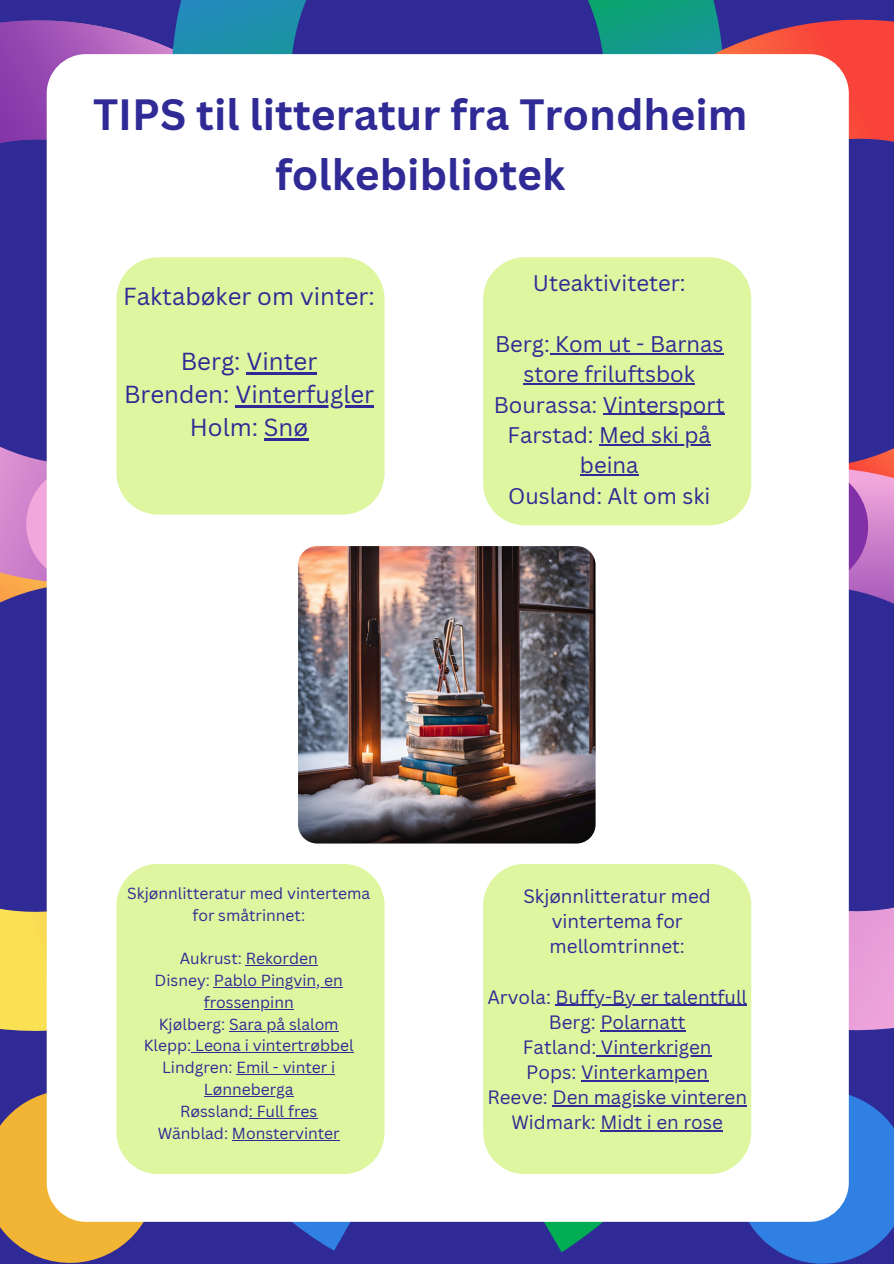
<style>
.page{position:relative;width:894px;height:1264px;background:#fff}
.page>*{position:absolute;margin:0;border:0;box-sizing:border-box;transform-origin:0 0}
.t1{font:700 42.6px/59.7px "Canva Sans";color:#2f2a95;text-align:center}
.t2{font:24px/32.8px "Canva Sans";color:#2f2a95;text-align:center}
.t3{font:22.05px/30.3px "Canva Sans";color:#2f2a95;text-align:center}
.t4{font:18.75px/25px "Canva Sans";color:#2f2a95;text-align:center}
.t5{font:15.6px/21.8px "Canva Sans";color:#2f2a95;text-align:center}
</style>
<div class="page">
<div style="left:0;top:0;width:893px;height:1263px;background:#2f2a95"></div>
<svg style="left:0;top:20px;width:161px;height:221px"></svg>
<svg style="left:161px;top:0;width:145px;height:54px;background:#237fab"></svg>
<svg style="left:848px;top:809px;width:45px;height:231px;fill:#e49ad6"></svg>
<svg style="left:501px;top:1221px;width:222px;height:31px"></svg>
<svg style="left:723px;top:1078px;width:170px;height:185px"></svg>
<svg style="left:588px;top:0;width:128px;height:9px"></svg>
<svg style="left:591px;top:9px;width:302px;height:233px"></svg>
<svg style="left:160px;top:1221px;width:233px;height:29px"></svg>
<svg style="left:0;top:808px;width:47px;height:233px"></svg>
<svg style="left:0;top:1088px;width:158px;height:175px"></svg>
<svg style="left:0;top:260px;width:47px;height:530px"></svg>
<svg style="left:848px;top:260px;width:45px;height:530px"></svg>
<div style="left:47px;top:54px;width:801px;height:1167px;background:#fff;border-radius:39px"></div>
<img style="left:298px;top:546px;width:297px;height:297px">
<div style="left:483px;top:257px;width:268px;height:268px;background:#ddf69f"></div>
<div style="left:116px;top:257px;width:268px;height:257px;background:#ddf69f"></div>
<div style="left:116px;top:864px;width:268px;height:309px;background:#ddf69f"></div>
<div style="left:483px;top:864px;width:268px;height:309px;background:#ddf69f"></div>
<hr style="left:246px;top:372px;width:71px;height:2px;background:#2f2a95">
<hr style="left:235px;top:405px;width:139px;height:2px;background:#2f2a95">
<hr style="left:264px;top:438px;width:44px;height:2px;background:#2f2a95">
<hr style="left:549px;top:353px;width:174px;height:1px;background:#2f2a95">
<hr style="left:523px;top:383px;width:171px;height:1px;background:#2f2a95">
<hr style="left:602px;top:414px;width:122px;height:1px;background:#2f2a95">
<hr style="left:599px;top:444px;width:111px;height:1px;background:#2f2a95">
<hr style="left:579px;top:474px;width:59px;height:2px;background:#2f2a95">
<hr style="left:246px;top:965px;width:72px;height:1px;background:#2f2a95">
<hr style="left:214px;top:986px;width:129px;height:1px;background:#2f2a95">
<hr style="left:204px;top:1008px;width:89px;height:1px;background:#2f2a95">
<hr style="left:229px;top:1030px;width:109px;height:1px;background:#2f2a95">
<hr style="left:191px;top:1052px;width:162px;height:1px;background:#2f2a95">
<hr style="left:236px;top:1074px;width:99px;height:1px;background:#2f2a95">
<hr style="left:204px;top:1095px;width:89px;height:1px;background:#2f2a95">
<hr style="left:249px;top:1117px;width:68px;height:1px;background:#2f2a95">
<hr style="left:232px;top:1139px;width:108px;height:1px;background:#2f2a95">
<hr style="left:555px;top:1004px;width:192px;height:2px;background:#2f2a95">
<hr style="left:600px;top:1029px;width:85px;height:2px;background:#2f2a95">
<hr style="left:596px;top:1055px;width:115px;height:1px;background:#2f2a95">
<hr style="left:581px;top:1080px;width:127px;height:1px;background:#2f2a95">
<hr style="left:552px;top:1105px;width:194px;height:1px;background:#2f2a95">
<hr style="left:600px;top:1130px;width:122px;height:1px;background:#2f2a95">
<h1 class="t1" style="left:93px;top:84px;width:656px">TIPS til litteratur fra Trondheim folkebibliotek</h1>
<h2 class="t2" style="left:123px;top:279px;width:253px">Faktabøker om vinter:</h2>
<h2 class="t2" style="left:124px;top:344px;width:251px">Berg: Vinter<br>Brenden: Vinterfugler</h2>
<h2 class="t2" style="left:190px;top:410px;width:120px">Holm: Snø</h2>
<h2 class="t3" style="left:532px;top:267px;width:154px">Uteaktiviteter:</h2>
<p class="t3" style="left:493px;top:328px;width:232px">Berg: Kom ut - Barnas store friluftsbok<br>Bourassa: Vintersport</p>
<p class="t3" style="left:507px;top:419px;width:205px">Farstad: Med ski på</p>
<p class="t3" style="left:508px;top:450px;width:203px">beina<br>Ousland: Alt om ski</p>
<p class="t5" style="left:127px;top:881px;width:244px">Skjønnlitteratur med vintertema for småtrinnet:</p>
<p class="t5" style="left:180px;top:947px;width:139px">Aukrust: Rekorden</p>
<p class="t5" style="left:154px;top:969px;width:190px">Disney: Pablo Pingvin, en</p>
<p class="t5" style="left:159px;top:990px;width:181px">frossenpinn<br>Kjølberg: Sara på slalom</p>
<p class="t5" style="left:144px;top:1034px;width:211px">Klepp: Leona i vintertrøbbel</p>
<h3 class="t5" style="left:162px;top:1056px;width:175px">Lindgren: Emil - vinter i</h3>
<p class="t5" style="left:180px;top:1078px;width:139px">Lønneberga<br>Røssland: Full fres</p>
<p class="t5" style="left:158px;top:1121px;width:183px">Wänblad: Monstervinter</p>
<p class="t4" style="left:523px;top:883px;width:189px">Skjønnlitteratur med vintertema for mellomtrinnet:</p>
<p class="t4" style="left:487px;top:983px;width:261px">Arvola: Buffy-By er talentfull</p>
<p class="t4" style="left:522px;top:1008px;width:190px">Berg: Polarnatt<br>Fatland: Vinterkrigen</p>
<p class="t4" style="left:526px;top:1059px;width:183px">Pops: Vinterkampen</p>
<p class="t4" style="left:487px;top:1084px;width:261px">Reeve: Den magiske vinteren<br>Widmark: Midt i en rose</p>
</div>
